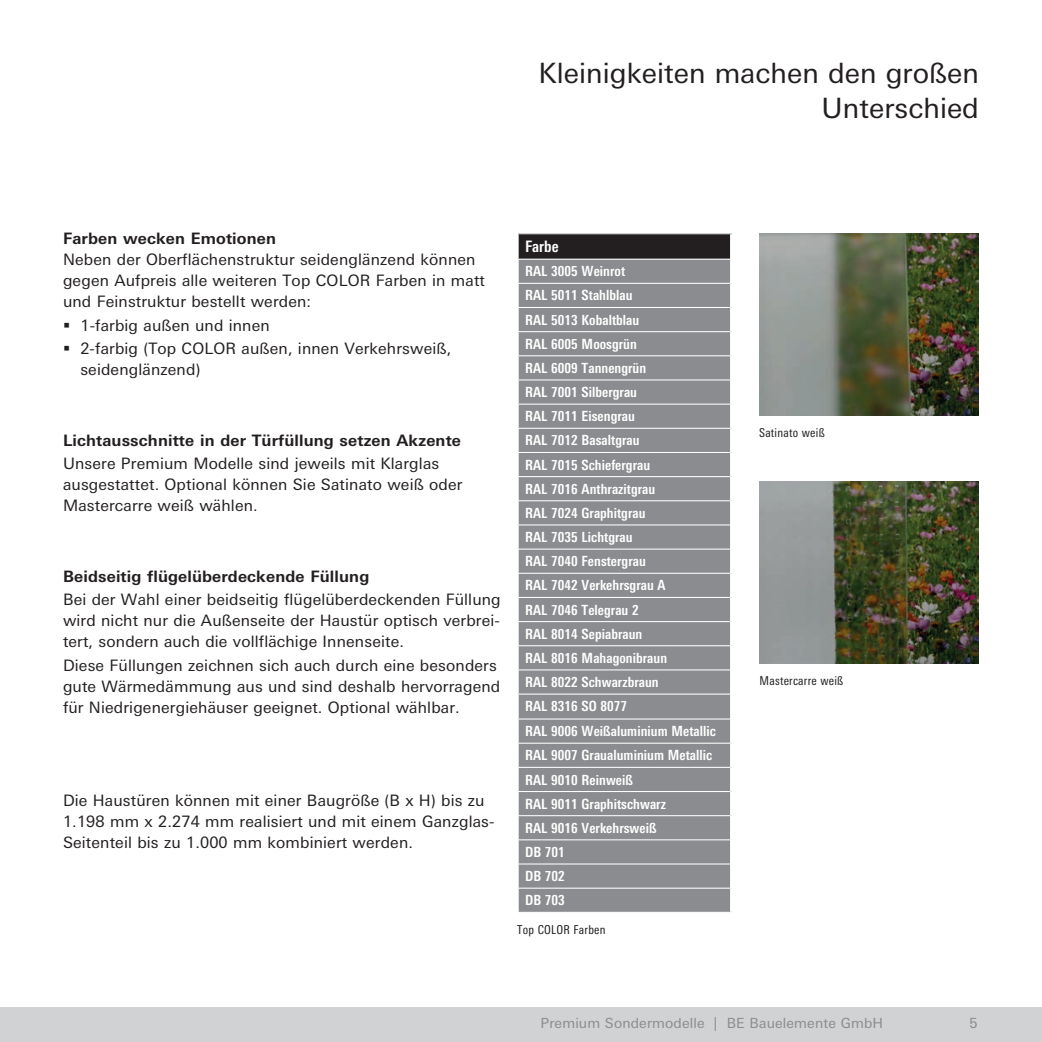
<style>
.page{position:relative;width:1042px;height:1042px;background:#fff}
.page>*{position:absolute;margin:0;border:0;box-sizing:border-box;transform-origin:0 0}
.t1{font:28px/35px "LT Univers Basic";color:#231f20;text-align:right}
.t2{font:15.75px/21px "LT Univers Basic";letter-spacing:.01em;color:#231f20}
.t3{font:700 15.75px "LT Univers Basic";letter-spacing:.01em;color:#231f20}
.t4{font:700 condensed 15.75px "LT Univers";letter-spacing:.005em;color:#fff}
.t5{font:700 condensed 14px/24.2px "LT Univers";letter-spacing:.005em;color:#fff}
.t6{font:14px "LT Univers Basic";letter-spacing:.01em;color:#8a8c8f}
.t7{font:condensed 12.25px "LT Univers";letter-spacing:.02em;color:#231f20}
</style>
<div class="page">
<div style="left:0;top:1007px;width:1042px;height:35px;background:#d1d2d4"></div>
<div style="left:518px;top:234px;width:214px;height:25px;background:#231f20"></div>
<div style="left:519px;top:260px;width:211px;height:652px;background:#8a8c8f"></div>
<hr style="left:517px;top:234px;width:2px;height:25px;background:#fff">
<hr style="left:517px;top:283px;width:213px;height:1px;background:#fff">
<hr style="left:517px;top:307px;width:213px;height:1px;background:#fff">
<hr style="left:517px;top:331px;width:213px;height:1px;background:#fff">
<hr style="left:517px;top:355px;width:213px;height:1px;background:#fff">
<hr style="left:517px;top:379px;width:213px;height:1px;background:#fff">
<hr style="left:517px;top:404px;width:213px;height:1px;background:#fff">
<hr style="left:517px;top:428px;width:213px;height:1px;background:#fff">
<hr style="left:517px;top:452px;width:213px;height:1px;background:#fff">
<hr style="left:517px;top:476px;width:213px;height:1px;background:#fff">
<hr style="left:517px;top:500px;width:213px;height:1px;background:#fff">
<hr style="left:517px;top:524px;width:213px;height:1px;background:#fff">
<hr style="left:517px;top:548px;width:213px;height:2px;background:#fff">
<hr style="left:517px;top:573px;width:213px;height:1px;background:#fff">
<hr style="left:517px;top:597px;width:213px;height:1px;background:#fff">
<hr style="left:517px;top:621px;width:213px;height:1px;background:#fff">
<hr style="left:517px;top:645px;width:213px;height:1px;background:#fff">
<hr style="left:517px;top:669px;width:213px;height:1px;background:#fff">
<hr style="left:517px;top:693px;width:213px;height:1px;background:#fff">
<hr style="left:517px;top:718px;width:213px;height:1px;background:#fff">
<hr style="left:517px;top:742px;width:213px;height:2px;background:#fff">
<hr style="left:517px;top:767px;width:213px;height:1px;background:#fff">
<hr style="left:517px;top:791px;width:213px;height:1px;background:#fff">
<hr style="left:517px;top:815px;width:213px;height:1px;background:#fff">
<hr style="left:517px;top:839px;width:213px;height:1px;background:#fff">
<hr style="left:517px;top:863px;width:213px;height:1px;background:#fff">
<hr style="left:517px;top:887px;width:213px;height:1px;background:#fff">
<hr style="left:730px;top:234px;width:3px;height:25px;background:#fff">
<img style="left:760px;top:481px;width:219px;height:183px">
<img style="left:760px;top:233px;width:219px;height:183px">
<h1 class="t1" style="left:538px;top:56px;width:442px">Kleinigkeiten machen den großen<br>Unterschied</h1>
<p class="t3" style="left:63px;top:229px;width:215px">Farben wecken Emotionen</p>
<p class="t2" style="left:63px;top:249px;width:423px">Neben der Oberflächenstruktur seidenglänzend können gegen Aufpreis alle weiteren Top COLOR Farben in matt und Feinstruktur bestellt werden:</p>
<p class="t2" style="left:80px;top:313px;width:372px;line-height:23.4px">1-farbig außen und innen<br>2-farbig (Top COLOR außen, innen Verkehrsweiß,</p>
<p class="t2" style="left:80px;top:359px;width:122px">seidenglänzend)</p>
<p class="t3" style="left:63px;top:430px;width:399px">Lichtausschnitte in der Türfüllung setzen Akzente</p>
<p class="t2" style="left:63px;top:453px;width:401px">Unsere Premium Modelle sind jeweils mit Klarglas ausgestattet. Optional können Sie Satinato weiß oder<br>Mastercarre weiß wählen.</p>
<p class="t3" style="left:63px;top:566px;width:308px">Beidseitig flügelüberdeckende Füllung</p>
<p class="t2" style="left:63px;top:589px;width:439px;text-align:justify">Bei der Wahl einer beidseitig flügelüberdeckenden Füllung wird nicht nur die Außenseite der Haustür optisch verbrei&shy;tert, sondern auch die vollflächige Innenseite.</p>
<p class="t2" style="left:63px;top:654px;width:439px">Diese Füllungen zeichnen sich auch durch eine besonders gute Wärmedämmung aus und sind deshalb hervorragend für Niedrigenergiehäuser geeignet. Optional wählbar.</p>
<p class="t2" style="left:63px;top:790px;width:433px">Die Haustüren können mit einer Baugröße (B x H) bis zu<br>1.198 mm x 2.274 mm realisiert und mit einem Ganzglas-<br>Seitenteil bis zu 1.000 mm kombiniert werden.</p>
<p class="t4" style="left:525px;top:237px;width:35px">Farbe</p>
<p class="t5" style="left:525px;top:259px;width:192px">RAL 3005 Weinrot<br>RAL 5011 Stahlblau<br>RAL 5013 Kobaltblau<br>RAL 6005 Moosgrün<br>RAL 6009 Tannengrün<br>RAL 7001 Silbergrau<br>RAL 7011 Eisengrau<br>RAL 7012 Basaltgrau<br>RAL 7015 Schiefergrau<br>RAL 7016 Anthrazitgrau<br>RAL 7024 Graphitgrau<br>RAL 7035 Lichtgrau<br>RAL 7040 Fenstergrau<br>RAL 7042 Verkehrsgrau A<br>RAL 7046 Telegrau 2<br>RAL 8014 Sepiabraun<br>RAL 8016 Mahagonibraun<br>RAL 8022 Schwarzbraun<br>RAL 8316 SO 8077<br>RAL 9006 Weißaluminium Metallic<br>RAL 9007 Graualuminium Metallic<br>RAL 9010 Reinweiß<br>RAL 9011 Graphitschwarz<br>RAL 9016 Verkehrsweiß<br>DB 701<br>DB 702<br>DB 703</p>
<p class="t7" style="left:517px;top:922px;width:90px">Top COLOR Farben</p>
<p class="t7" style="left:759px;top:426px;width:67px">Satinato weiß</p>
<p class="t7" style="left:759px;top:674px;width:85px">Mastercarre weiß</p>
<p class="t6" style="left:540px;top:1015px;width:344px">Premium Sondermodelle | BE Bauelemente GmbH</p>
<p class="t6" style="left:969px;top:1015px;width:10px">5</p>
</div>
